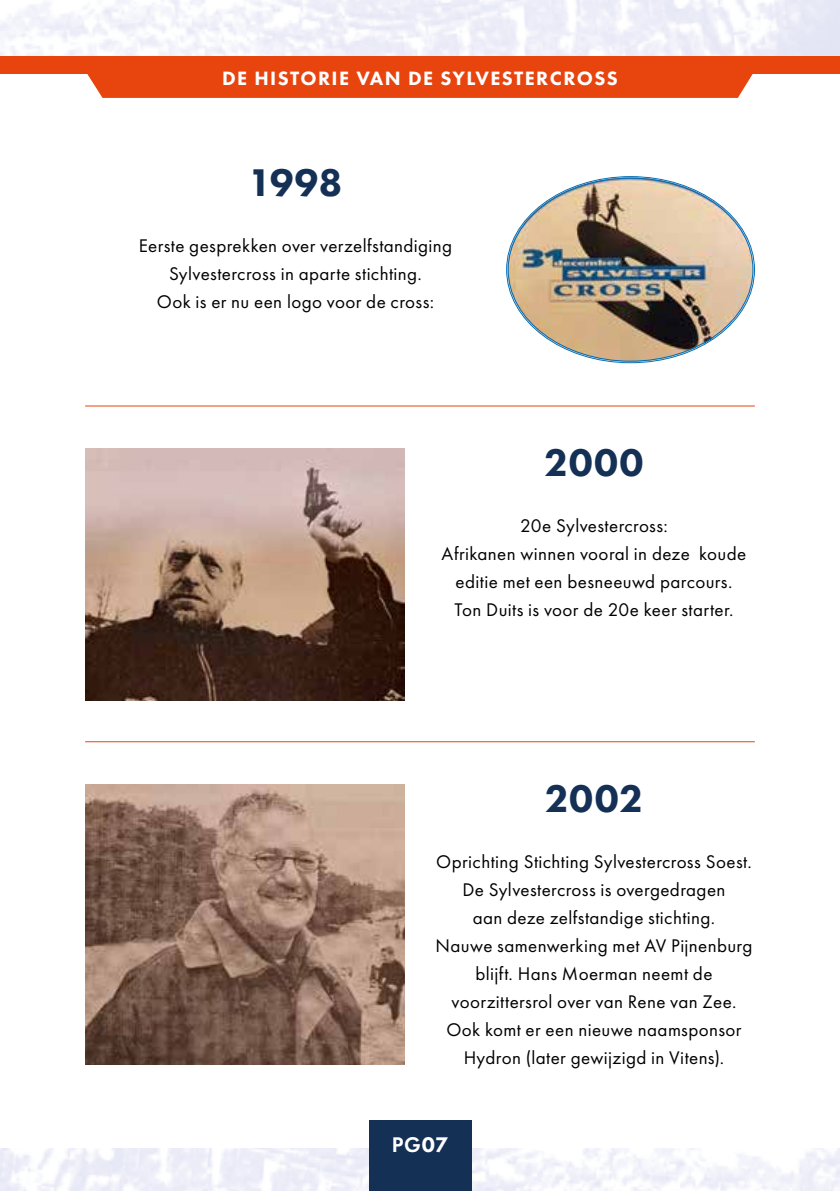
<style>
.page{position:relative;width:840px;height:1191px;background:#fff}
.page>*{position:absolute;margin:0;border:0;box-sizing:border-box;transform-origin:0 0}
.t1{font:800 40px "Futura PT";letter-spacing:.015em;color:#143055}
.t2{font:600 22px "Futura PT";color:#fff}
.t3{font:800 20px "Futura PT";letter-spacing:.07em;color:#fff}
.t4{font:19px/28px "Futura PT";letter-spacing:.02em;color:#000;text-align:center}
.s1{font-weight:800}
</style>
<div class="page">
<img style="left:0;top:1148px;width:839px;height:43px">
<div style="left:369px;top:1120px;width:102px;height:71px;background:#143055"></div>
<div style="left:0;top:56px;width:839px;height:18px;background:#e8440e"></div>
<div style="left:87px;top:74px;width:666px;height:24px;background:#e8440e"></div>
<img style="left:507px;top:177px;width:246px;height:185px">
<img style="left:85px;top:448px;width:319px;height:252px">
<img style="left:85px;top:784px;width:319px;height:280px">
<hr style="left:85px;top:741px;width:669px;height:1px;background:#e8440e">
<hr style="left:85px;top:405px;width:669px;height:1px;background:#e8440e">
<p class="t3" style="left:222px;top:65px;width:397px">DE HISTORIE VAN DE SYLVESTERCROSS</p>
<h1 class="t1" style="left:248px;top:158px;width:96px">1998</h1>
<p class="t4" style="left:139px;top:232px;width:315px">Eerste gesprekken over verzelfstandiging<br>Sylvestercross in aparte stichting.<br>Ook is er nu een logo voor de cross:</p>
<h1 class="t1" style="left:544px;top:438px;width:101px">2000</h1>
<p class="t4" style="left:441px;top:512px;width:306px">20e Sylvestercross:<br>Afrikanen winnen vooral in deze koude editie met een besneeuwd parcours.<br>Ton Duits is voor de 20e keer starter.</p>
<h1 class="t1" style="left:544px;top:774px;width:100px">2002</h1>
<p class="t4" style="left:435px;top:848px;width:318px">Oprichting Stichting Sylvestercross Soest.<br>De Sylvestercross is overgedragen<br>aan deze zelfstandige stichting.<br>Nauwe samenwerking met AV Pijnenburg blijft. Hans Moerman neemt de voorzittersrol over van Rene van Zee.<br>Ook komt er een nieuwe naamsponsor Hydron (later gewijzigd in Vitens).</p>
<p class="t2" style="left:391px;top:1131px;width:58px">PG<span class="s1">07</span></p>
</div>
